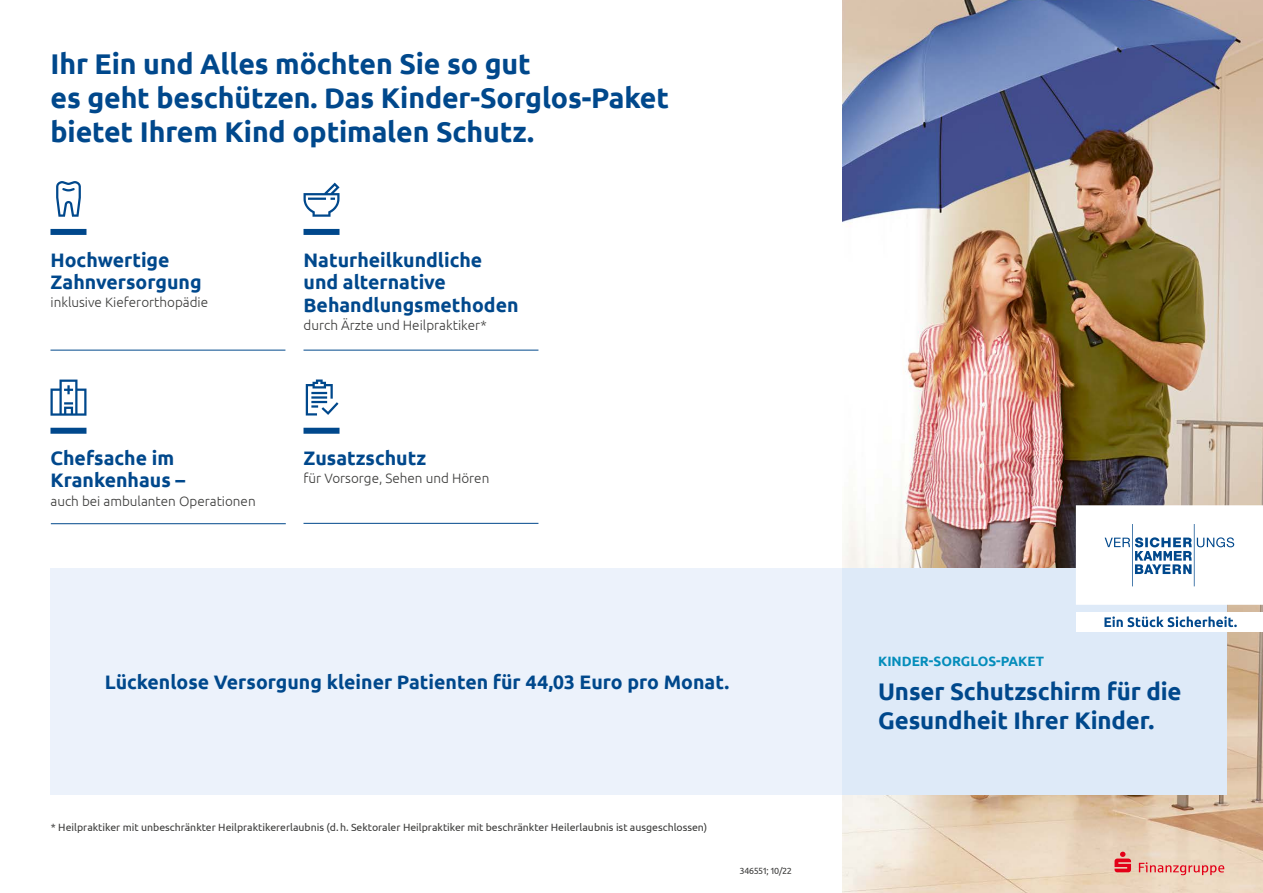
<style>
.page{position:relative;width:1263px;height:893px;background:#fff}
.page>*{position:absolute;margin:0;border:0;box-sizing:border-box;transform-origin:0 0}
.t1{font:700 28.5px/34.2px "Ubuntu";letter-spacing:-.005em;color:#00488c}
.t2{font:700 24px/28.8px "Ubuntu";letter-spacing:-.005em;color:#00488c}
.t3{font:700 19.5px/22.5px "Ubuntu";color:#00488c}
.t4{font:300 13.5px "Ubuntu";color:#3b3b3a}
.t5{font:700 13.5px "Ubuntu";color:#048dbb}
.t6{font:10.5px "Ubuntu";color:#3b3b3a}
.t7{font:9px "Ubuntu";color:#3b3b3a}
</style>
<div class="page">
<img style="left:842px;top:0;width:421px;height:893px">
<div style="left:50px;top:568px;width:792px;height:227px;background:#ecf2fb"></div>
<svg style="left:56px;top:181px;width:25px;height:36px"></svg>
<svg style="left:303px;top:183px;width:37px;height:34px"></svg>
<div style="left:50px;top:229px;width:36px;height:6px;background:#00488c"></div>
<div style="left:303px;top:229px;width:36px;height:6px;background:#00488c"></div>
<svg style="left:306px;top:379px;width:32px;height:36px"></svg>
<div style="left:303px;top:428px;width:36px;height:6px;background:#00488c"></div>
<hr style="left:50px;top:350px;width:235px;height:1px;background:#00488c">
<hr style="left:303px;top:350px;width:235px;height:1px;background:#00488c">
<hr style="left:303px;top:523px;width:235px;height:1px;background:#00488c">
<svg style="left:50px;top:380px;width:36px;height:36px"></svg>
<div style="left:50px;top:428px;width:36px;height:6px;background:#00488c"></div>
<hr style="left:51px;top:523px;width:235px;height:1px;background:#00488c">
<div style="left:842px;top:568px;width:385px;height:227px;background:#deeaf8"></div>
<svg style="left:1114px;top:852px;width:110px;height:23px;background:#e8ae9f"></svg>
<div style="left:1076px;top:505px;width:187px;height:100px;background:#fff"></div>
<div style="left:1076px;top:612px;width:187px;height:19px;background:#fff"></div>
<svg style="left:1104px;top:524px;width:130px;height:62px"></svg>
<svg style="left:1104px;top:616px;width:133px;height:11px"></svg>
<h1 class="t1" style="left:50px;top:46px;width:620px">Ihr Ein und Alles möchten Sie so gut<br>es geht beschützen. Das Kinder-Sorglos-Paket bietet Ihrem Kind optimalen Schutz.</h1>
<p class="t3" style="left:50px;top:248px;width:153px">Hochwertige<br>Zahnversorgung</p>
<p class="t4" style="left:50px;top:294px;width:159px">inklusive Kieferorthopädie</p>
<p class="t3" style="left:50px;top:446px;width:136px">Chefsache im<br>Krankenhaus –</p>
<p class="t4" style="left:50px;top:493px;width:207px">auch bei ambulanten Operationen</p>
<p class="t3" style="left:303px;top:248px;width:217px">Naturheilkundliche und alternative<br>Behandlungsmethoden</p>
<p class="t4" style="left:303px;top:317px;width:185px">durch Ärzte und Heilpraktiker*</p>
<p class="t3" style="left:303px;top:446px;width:124px">Zusatzschutz</p>
<p class="t4" style="left:303px;top:470px;width:187px">für Vorsorge, Sehen und Hören</p>
<p class="t3" style="left:105px;top:670px;width:626px">Lückenlose Versorgung kleiner Patienten für 44,03 Euro pro Monat.</p>
<p class="t6" style="left:51px;top:821px;width:658px">* Heilpraktiker mit unbeschränkter Heilpraktikererlaubnis (d.h. Sektoraler Heilpraktiker mit beschränkter Heilerlaubnis ist ausgeschlossen)</p>
<p class="t7" style="left:740px;top:865px;width:53px">346551; 10/22</p>
<p class="t5" style="left:878px;top:653px;width:167px">KINDER-SORGLOS-PAKET</p>
<p class="t2" style="left:878px;top:677px;width:305px">Unser Schutzschirm für die<br>Gesundheit Ihrer Kinder.</p>
</div>
